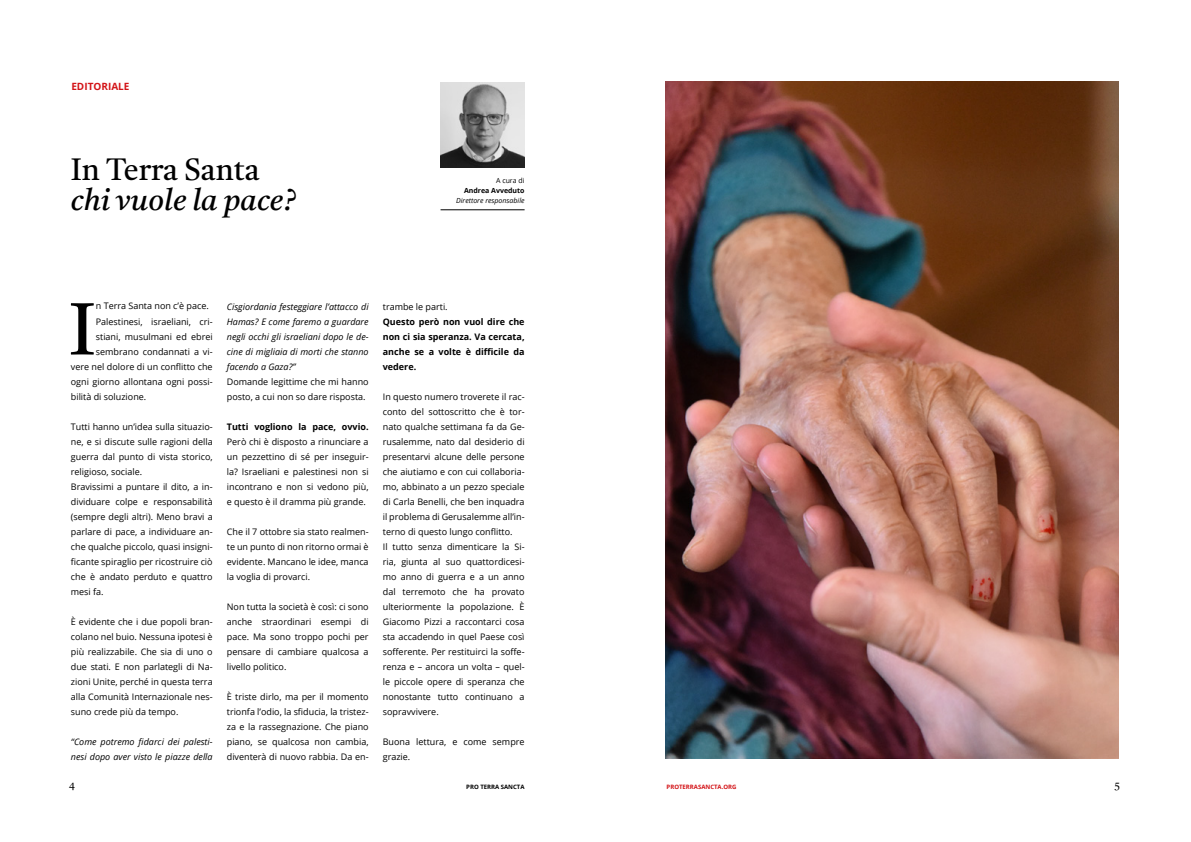
<style>
.page{position:relative;width:1191px;height:842px;background:#fff}
.page>*{position:absolute;margin:0;border:0;box-sizing:border-box;transform-origin:0 0}
.t1{font:73.2px "Castoro";color:#000}
.t2{font:italic 30px "Castoro";color:#000}
.t3{font:30px "Castoro";color:#000}
.t4{font:700 10px "Open Sans";color:#d31418}
.t5{font:10px "Castoro";color:#000}
.t6{font:9px/15px "Open Sans";color:#000;text-align:justify}
.t7{font:italic 9px/15px "Open Sans";color:#000}
.t8{font:700 9px/15px "Open Sans";color:#000;text-align:justify}
.t9{font:italic 7px "Open Sans";color:#000}
.t10{font:700 7px "Open Sans";color:#000}
.t11{font:7px "Open Sans";color:#000}
.t12{font:700 6px "Open Sans";color:#d31418}
.t13{font:700 6px "Open Sans";color:#000}
</style>
<div class="page">
<img style="left:440px;top:83px;width:84px;height:85px">
<hr style="left:440px;top:210px;width:84px;height:1px;background:#000">
<img style="left:665px;top:82px;width:454px;height:677px">
<p class="t4" style="left:71px;top:82px;width:60px">EDITORIALE</p>
<h2 class="t3" style="left:71px;top:157px;width:190px">In Terra Santa</h2>
<h2 class="t2" style="left:71px;top:187px;width:226px">chi vuole la pace?</h2>
<p class="t11" style="left:496px;top:177px;width:30px">A cura di</p>
<p class="t10" style="left:464px;top:187px;width:62px">Andrea Avveduto</p>
<p class="t9" style="left:456px;top:197px;width:70px">Direttore responsabile</p>
<h1 class="t1" style="left:69px;top:299px;width:29px">I</h1>
<p class="t6" style="left:96px;top:300px;width:114px">n Terra Santa non c’è pace.</p>
<p class="t6" style="left:96px;top:315px;width:118px">Palestinesi, israeliani, cri-</p>
<p class="t6" style="left:96px;top:330px;width:118px">stiani, musulmani ed ebrei</p>
<p class="t6" style="left:96px;top:345px;width:118px">sembrano condannati a vi-</p>
<p class="t6" style="left:71px;top:358px;width:143px">vere nel dolore di un conflitto che</p>
<p class="t6" style="left:71px;top:375px;width:143px">ogni giorno allontana ogni possi-</p>
<p class="t6" style="left:71px;top:390px;width:77px">bilità di soluzione.</p>
<p class="t6" style="left:71px;top:420px;width:143px;text-align:left">Tutti hanno un’idea sulla situazio&shy;ne, e si discute sulle ragioni della guerra dal punto di vista storico, religioso, sociale.<br>Bravissimi a puntare il dito, a in&shy;dividuare colpe e responsabilità (sempre degli altri). Meno bravi a parlare di pace, a individuare an&shy;che qualche piccolo, quasi insigni&shy;ficante spiraglio per ricostruire ciò che è andato perduto e quattro mesi fa.</p>
<p class="t6" style="left:71px;top:615px;width:143px">È evidente che i due popoli bran&shy;colano nel buio. Nessuna ipotesi è più realizzabile. Che sia di uno o due stati. E non parlategli di Na&shy;zioni Unite, perché in questa terra alla Comunità Internazionale nes&shy;suno crede più da tempo.</p>
<p class="t7" style="left:71px;top:734px;width:143px">“Come potremo fidarci dei palesti&shy;nesi dopo aver visto le piazze della</p>
<p class="t7" style="left:227px;top:300px;width:143px;text-align:justify">Cisgiordania festeggiare l’attacco di Hamas? E come faremo a guardare negli occhi gli israeliani dopo le de&shy;cine di migliaia di morti che stanno facendo a Gaza?”</p>
<p class="t6" style="left:227px;top:375px;width:143px">Domande legittime che mi hanno posto, a cui non so dare risposta.</p>
<p class="t8" style="left:227px;top:420px;width:143px">Tutti vogliono la pace, ovvio.</p>
<p class="t6" style="left:227px;top:434px;width:143px">Però chi è disposto a rinunciare a un pezzettino di sé per inseguir&shy;la? Israeliani e palestinesi non si incontrano e non si vedono più, e questo è il dramma più grande.</p>
<p class="t6" style="left:227px;top:525px;width:143px">Che il 7 ottobre sia stato realmen&shy;te un punto di non ritorno ormai è evidente. Mancano le idee, manca la voglia di provarci.</p>
<p class="t6" style="left:227px;top:600px;width:143px">Non tutta la società è così: ci sono anche straordinari esempi di pace. Ma sono troppo pochi per pensare di cambiare qualcosa a livello politico.</p>
<p class="t6" style="left:227px;top:690px;width:143px">È triste dirlo, ma per il momento trionfa l’odio, la sfiducia, la tristez&shy;za e la rassegnazione. Che piano piano, se qualcosa non cambia, diventerà di nuovo rabbia. Da en-</p>
<p class="t6" style="left:383px;top:300px;width:66px">trambe le parti.</p>
<p class="t8" style="left:383px;top:315px;width:143px">Questo però non vuol dire che non ci sia speranza. Va cercata, anche se a volte è difficile da vedere.</p>
<p class="t6" style="left:383px;top:390px;width:143px;text-align:left">In questo numero troverete il rac&shy;conto del sottoscritto che è tor&shy;nato qualche settimana fa da Ge&shy;rusalemme, nato dal desiderio di presentarvi alcune delle persone che aiutiamo e con cui collaboria&shy;mo, abbinato a un pezzo speciale di Carla Benelli, che ben inquadra il problema di Gerusalemme all’in&shy;terno di questo lungo conflitto.<br>Il tutto senza dimenticare la Si&shy;ria, giunta al suo quattordicesi&shy;mo anno di guerra e a un anno dal terremoto che ha provato ulteriormente la popolazione. È<br>Giacomo Pizzi a raccontarci cosa sta accadendo in quel Paese così sofferente. Per restituirci la soffe&shy;renza e – ancora un volta – quel&shy;le piccole opere di speranza che nonostante tutto continuano a sopravvivere.</p>
<p class="t6" style="left:383px;top:735px;width:143px">Buona lettura, e come sempre grazie.</p>
<p class="t5" style="left:69px;top:782px;width:7px">4</p>
<p class="t5" style="left:1114px;top:782px;width:7px">5</p>
<p class="t13" style="left:466px;top:784px;width:60px">PRO TERRA SANCTA</p>
<p class="t12" style="left:666px;top:784px;width:71px">PROTERRASANCTA.ORG</p>
</div>
